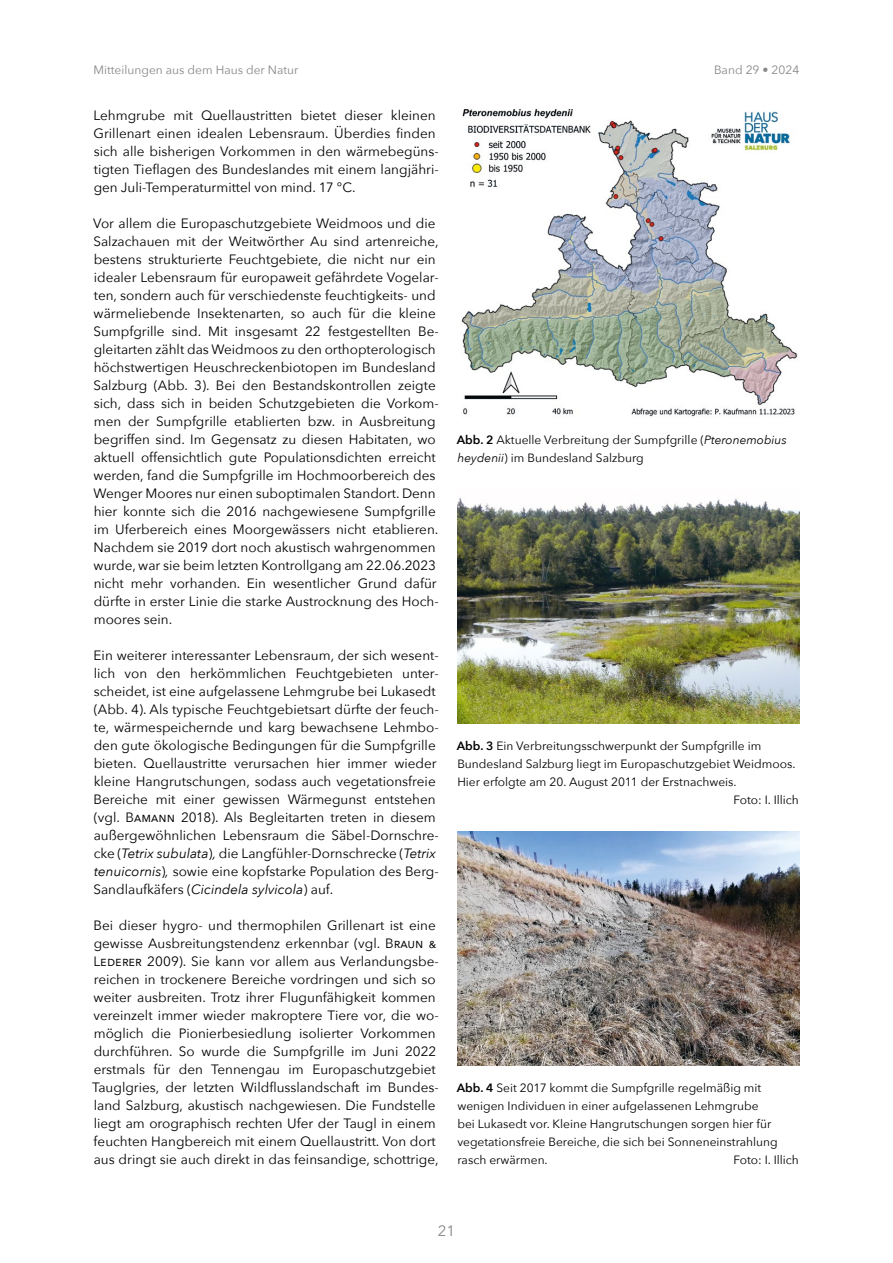
<style>
.page{position:relative;width:893px;height:1263px;background:#fff}
.page>*{position:absolute;margin:0;border:0;box-sizing:border-box;transform-origin:0 0}
.t1{font:15px "Avenir Next";color:#878787}
.t2{font:13.5px/18px "Avenir Next";color:#000}
.t3{font:12px/18px "Avenir Next";color:#000}
.t4{font:12px "Avenir Next";color:#878787}
.s1{font-style:italic}
.s2{font-weight:600}
</style>
<div class="page">
<img style="left:461px;top:109px;width:337px;height:308px">
<img style="left:457px;top:497px;width:342px;height:226px">
<img style="left:457px;top:831px;width:342px;height:234px">
<p class="t4" style="left:94px;top:60px;width:206px">Mitteilungen aus dem Haus der Natur</p>
<p class="t2" style="left:94px;top:106px;width:347px">Lehmgrube mit Quellaustritten bietet dieser kleinen Grillenart einen idealen Lebensraum. Überdies finden sich alle bisherigen Vorkommen in den wärmebegüns&shy;tigten Tieflagen des Bundeslandes mit einem langjähri&shy;gen Juli-Temperaturmittel von mind. 17 °C.</p>
<p class="t2" style="left:93px;top:214px;width:347px">Vor allem die Europaschutzgebiete Weidmoos und die Salzachauen mit der Weitwörther Au sind artenreiche, bestens strukturierte Feuchtgebiete, die nicht nur ein idealer Lebensraum für europaweit gefährdete Vogelar&shy;ten, sondern auch für verschiedenste feuchtigkeits- und wärmeliebende Insektenarten, so auch für die kleine Sumpfgrille sind. Mit insgesamt 22 festgestellten Be&shy;gleitarten zählt das Weidmoos zu den orthopterologisch höchstwertigen Heuschreckenbiotopen im Bundesland Salzburg (Abb. 3). Bei den Bestandskontrollen zeigte sich, dass sich in beiden Schutzgebieten die Vorkom&shy;men der Sumpfgrille etablierten bzw. in Ausbreitung begriffen sind. Im Gegensatz zu diesen Habitaten, wo aktuell offensichtlich gute Populationsdichten erreicht werden, fand die Sumpfgrille im Hochmoorbereich des Wenger Moores nur einen suboptimalen Standort. Denn hier konnte sich die 2016 nachgewiesene Sumpfgrille im Uferbereich eines Moorgewässers nicht etablieren.<br>Nachdem sie 2019 dort noch akustisch wahrgenommen wurde, war sie beim letzten Kontrollgang am 22.06.2023 nicht mehr vorhanden. Ein wesentlicher Grund dafür dürfte in erster Linie die starke Austrocknung des Hoch&shy;moores sein.</p>
<p class="t2" style="left:93px;top:646px;width:347px">Ein weiterer interessanter Lebensraum, der sich wesent&shy;lich von den herkömmlichen Feuchtgebieten unter&shy;scheidet, ist eine aufgelassene Lehmgrube bei Lukasedt (Abb. 4). Als typische Feuchtgebietsart dürfte der feuch&shy;te, wärmespeichernde und karg bewachsene Lehmbo&shy;den gute ökologische Bedingungen für die Sumpfgrille bieten. Quellaustritte verursachen hier immer wieder kleine Hangrutschungen, sodass auch vegetationsfreie Bereiche mit einer gewissen Wärmegunst entstehen (vgl. Bamann 2018). Als Begleitarten treten in diesem außergewöhnlichen Lebensraum die Säbel-Dornschre&shy;cke (<span class="s1">Tetrix subulata</span>)<span class="s1">,</span> die Langfühler-Dornschrecke (<span class="s1">Tetrix tenuicornis</span>)<span class="s1">,</span> sowie eine kopfstarke Population des Berg-Sandlaufkäfers (<span class="s1">Cicindela sylvicola</span>) auf.</p>
<p class="t2" style="left:92px;top:916px;width:348px">Bei dieser hygro- und thermophilen Grillenart ist eine gewisse Ausbreitungstendenz erkennbar (vgl. Braun &amp; Lederer 2009). Sie kann vor allem aus Verlandungsbe&shy;reichen in trockenere Bereiche vordringen und sich so weiter ausbreiten. Trotz ihrer Flugunfähigkeit kommen vereinzelt immer wieder makroptere Tiere vor, die wo&shy;möglich die Pionierbesiedlung isolierter Vorkommen durchführen. So wurde die Sumpfgrille im Juni 2022 erstmals für den Tennengau im Europaschutzgebiet Tauglgries, der letzten Wildflusslandschaft im Bundes&shy;land Salzburg, akustisch nachgewiesen. Die Fundstelle liegt am orographisch rechten Ufer der Taugl in einem feuchten Hangbereich mit einem Quellaustritt. Von dort aus dringt sie auch direkt in das feinsandige, schottrige,</p>
<p class="t4" style="left:714px;top:60px;width:87px">Band 29 • 2024</p>
<p class="t3" style="left:457px;top:430px;width:332px"><span class="s2">Abb. 2</span> Aktuelle Verbreitung der Sumpfgrille (<span class="s1">Pteronemobius heydenii</span>) im Bundesland Salzburg</p>
<p class="t3" style="left:457px;top:736px;width:306px"><span class="s2">Abb. 3</span> Ein Verbreitungsschwerpunkt der Sumpfgrille im</p>
<p class="t3" style="left:457px;top:754px;width:340px">Bundesland Salzburg liegt im Europaschutzgebiet Weidmoos.</p>
<p class="t3" style="left:457px;top:772px;width:281px">Hier erfolgte am 20. August 2011 der Erstnachweis.</p>
<p class="t3" style="left:734px;top:790px;width:67px">Foto: I. Illich</p>
<p class="t3" style="left:457px;top:1078px;width:323px"><span class="s2">Abb. 4</span> Seit 2017 kommt die Sumpfgrille regelmäßig mit wenigen Individuen in einer aufgelassenen Lehmgrube bei Lukasedt vor. Kleine Hangrutschungen sorgen hier für vegetationsfreie Bereiche, die sich bei Sonneneinstrahlung rasch erwärmen.</p>
<p class="t3" style="left:734px;top:1150px;width:67px">Foto: I. Illich</p>
<p class="t1" style="left:438px;top:1218px;width:19px">21</p>
</div>
